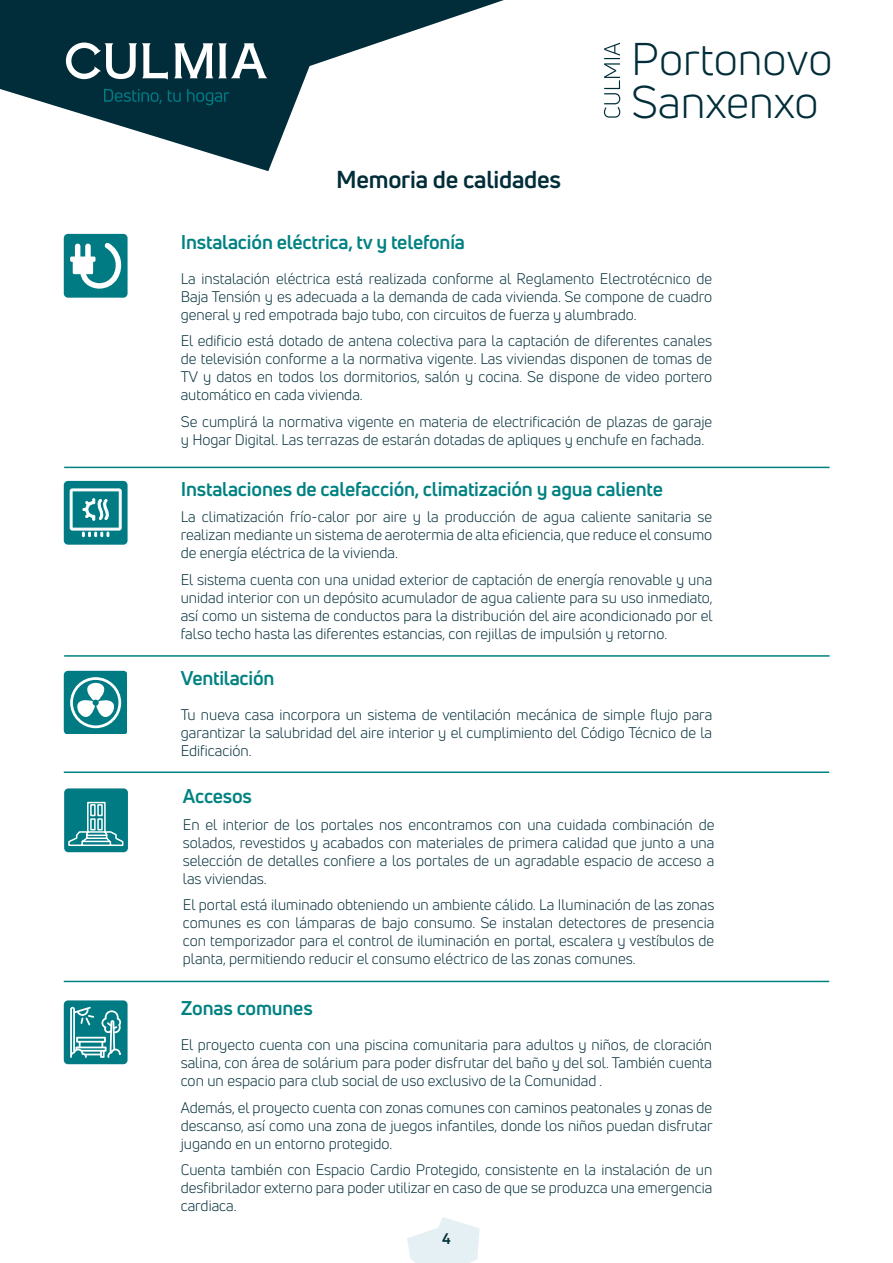
<style>
.page{position:relative;width:893px;height:1263px;background:#fff}
.page>*{position:absolute;margin:0;border:0;box-sizing:border-box;transform-origin:0 0}
.t1{font:44.85px/43.8px "Uni Neue";color:#002d39}
.t2{font:700 24px "Uni Neue";letter-spacing:-.01em;color:#002d39}
.t3{font:700 19.5px "Uni Neue";letter-spacing:-.01em;color:#008182}
.t4{font:15px/18px "Uni Neue";color:#002d39;text-align:justify}
.t5{font:700 15px "Uni Neue";color:#002d39}
</style>
<div class="page">
<svg style="left:0;top:0;width:504px;height:171px"></svg>
<svg style="left:407px;top:1217px;width:73px;height:46px"></svg>
<svg style="left:174px;top:43px;width:93px;height:35px"></svg>
<svg style="left:66px;top:43px;width:102px;height:37px"></svg>
<svg style="left:104px;top:89px;width:125px;height:16px;background:#003e49"></svg>
<svg style="left:604px;top:43px;width:16px;height:75px"></svg>
<div style="left:64px;top:234px;width:64px;height:64px;background:#007b84;border-radius:4px"></div>
<svg style="left:70px;top:243px;width:52px;height:46px"></svg>
<hr style="left:64px;top:981px;width:765px;height:1px;background:#008182">
<hr style="left:64px;top:771px;width:765px;height:2px;background:#008182">
<hr style="left:64px;top:655px;width:766px;height:2px;background:#008182">
<hr style="left:64px;top:467px;width:766px;height:1px;background:#008182">
<div style="left:64px;top:481px;width:64px;height:64px;background:#007b84;border-radius:4px"></div>
<svg style="left:70px;top:489px;width:52px;height:48px"></svg>
<svg style="left:64px;top:671px;width:62px;height:62px"></svg>
<div style="left:64px;top:1000px;width:64px;height:64px;background:#007b84;border-radius:4px"></div>
<svg style="left:70px;top:1007px;width:52px;height:51px"></svg>
<div style="left:64px;top:788px;width:64px;height:64px;background:#007b84;border-radius:4px"></div>
<svg style="left:68px;top:801px;width:56px;height:45px"></svg>
<h2 class="t2" style="left:336px;top:164px;width:226px">Memoria de calidades</h2>
<h1 class="t1" style="left:631px;top:37px;width:203px">Portonovo<br>Sanxenxo</h1>
<h3 class="t3" style="left:181px;top:229px;width:286px">Instalación eléctrica, tv y telefonía</h3>
<p class="t4" style="left:181px;top:269px;width:533px">La instalación eléctrica está realizada conforme al Reglamento Electrotécnico de Baja Tensión y es adecuada a la demanda de cada vivienda. Se compone de cuadro general y red empotrada bajo tubo, con circuitos de fuerza y alumbrado.</p>
<p class="t4" style="left:181px;top:332px;width:533px">El edificio está dotado de antena colectiva para la captación de diferentes canales de televisión conforme a la normativa vigente. Las viviendas disponen de tomas de TV y datos en todos los dormitorios, salón y cocina. Se dispone de video portero automático en cada vivienda.</p>
<p class="t4" style="left:181px;top:412px;width:533px">Se cumplirá la normativa vigente en materia de electrificación de plazas de garaje y Hogar Digital. Las terrazas de estarán dotadas de apliques y enchufe en fachada.</p>
<h3 class="t3" style="left:181px;top:476px;width:484px">Instalaciones de calefacción, climatización y agua caliente</h3>
<p class="t4" style="left:181px;top:508px;width:533px">La climatización frío-calor por aire y la producción de agua caliente sanitaria se realizan mediante un sistema de aerotermia de alta eficiencia, que reduce el consumo de energía eléctrica de la vivienda.</p>
<p class="t4" style="left:181px;top:570px;width:533px">El sistema cuenta con una unidad exterior de captación de energía renovable y una unidad interior con un depósito acumulador de agua caliente para su uso inmediato, así como un sistema de conductos para la distribución del aire acondicionado por el falso techo hasta las diferentes estancias, con rejillas de impulsión y retorno.</p>
<h3 class="t3" style="left:181px;top:666px;width:95px">Ventilación</h3>
<p class="t4" style="left:181px;top:706px;width:533px">Tu nueva casa incorpora un sistema de ventilación mecánica de simple flujo para garantizar la salubridad del aire interior y el cumplimiento del Código Técnico de la Edificación.</p>
<h3 class="t3" style="left:183px;top:784px;width:71px">Accesos</h3>
<p class="t4" style="left:183px;top:815px;width:533px">En el interior de los portales nos encontramos con una cuidada combinación de solados, revestidos y acabados con materiales de primera calidad que junto a una selección de detalles confiere a los portales de un agradable espacio de acceso a las viviendas.</p>
<p class="t4" style="left:183px;top:896px;width:533px">El portal está iluminado obteniendo un ambiente cálido. La Iluminación de las zonas comunes es con lámparas de bajo consumo. Se instalan detectores de presencia con temporizador para el control de iluminación en portal, escalera y vestíbulos de planta, permitiendo reducir el consumo eléctrico de las zonas comunes.</p>
<h3 class="t3" style="left:181px;top:996px;width:134px">Zonas comunes</h3>
<p class="t4" style="left:181px;top:1036px;width:533px">El proyecto cuenta con una piscina comunitaria para adultos y niños, de cloración salina, con área de solárium para poder disfrutar del baño y del sol. También cuenta con un espacio para club social de uso exclusivo de la Comunidad .</p>
<p class="t4" style="left:181px;top:1098px;width:533px">Además, el proyecto cuenta con zonas comunes con caminos peatonales y zonas de descanso, así como una zona de juegos infantiles, donde los niños puedan disfrutar jugando en un entorno protegido.</p>
<p class="t4" style="left:181px;top:1161px;width:533px">Cuenta también con Espacio Cardio Protegido, consistente en la instalación de un desfibrilador externo para poder utilizar en caso de que se produzca una emergencia cardiaca.</p>
<p class="t5" style="left:442px;top:1229px;width:10px">4</p>
</div>
